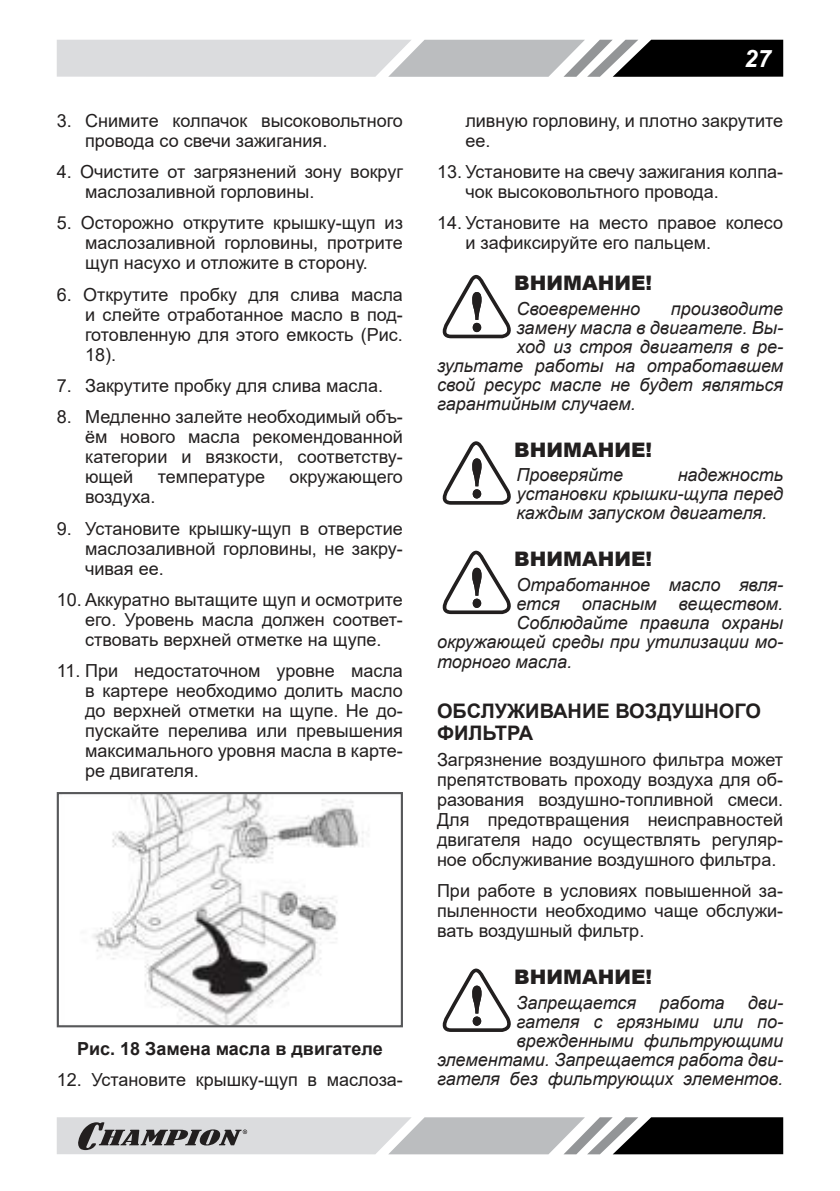
<style>
.page{position:relative;width:840px;height:1191px;background:#fff}
.page>*{position:absolute;margin:0;border:0;box-sizing:border-box;transform-origin:0 0}
.t1{font:italic 700 24px "Arial";color:#fff}
.t2{font:900 20px "Arial";color:#221f1f}
.t3{font:700 20px/22px "Arial";color:#221f1f}
.t4{font:18px/20px "Arial";color:#221f1f;text-align:justify}
.t5{font:italic 18px/19px "Arial";color:#221f1f;text-align:justify}
.t6{font:700 18px "Arial";color:#221f1f}
</style>
<div class="page">
<svg style="left:57px;top:40px;width:725px;height:37px;background:#a7a8a9"></svg>
<svg style="left:57px;top:1117px;width:725px;height:37px;background:#9b9c9d"></svg>
<img style="left:92px;top:795px;width:272px;height:229px">
<div style="left:57px;top:792px;width:346px;height:235px;border:2px solid #57585a"></div>
<svg style="left:442px;top:275px;width:69px;height:63px"></svg>
<svg style="left:442px;top:441px;width:69px;height:64px"></svg>
<svg style="left:442px;top:551px;width:69px;height:63px"></svg>
<svg style="left:442px;top:968px;width:69px;height:64px"></svg>
<p class="t4" style="left:85px;top:110px;width:319px;text-indent:-28px">3. Снимите колпачок высоковольтного провода со свечи зажигания.</p>
<p class="t4" style="left:85px;top:161px;width:319px;text-indent:-28px">4. Очистите от загрязнений зону вокруг маслозаливной горловины.</p>
<p class="t4" style="left:85px;top:213px;width:319px;text-indent:-28px">5. Осторожно открутите крышку-щуп из маслозаливной горловины, протрите щуп насухо и отложите в сторону.</p>
<p class="t4" style="left:85px;top:284px;width:319px;text-indent:-28px">6. Открутите пробку для слива масла и слейте отработанное масло в под&shy;готовленную для этого емкость (Рис.<br>18).</p>
<p class="t4" style="left:57px;top:375px;width:328px">7. Закрутите пробку для слива масла.</p>
<p class="t4" style="left:85px;top:407px;width:319px;text-indent:-28px">8. Медленно залейте необходимый объ&shy;ём нового масла рекомендованной категории и вязкости, соответству&shy;ющей</p>
<p class="t4" style="left:158px;top:467px;width:109px">температуре</p>
<p class="t4" style="left:289px;top:467px;width:115px">окружающего</p>
<p class="t4" style="left:85px;top:487px;width:72px">воздуха.</p>
<p class="t4" style="left:85px;top:518px;width:319px;text-indent:-28px">9. Установите крышку-щуп в отверстие маслозаливной горловины, не закру&shy;чивая ее.</p>
<p class="t4" style="left:85px;top:589px;width:319px;text-indent:-28px">10. Аккуратно вытащите щуп и осмотрите его. Уровень масла должен соответ&shy;ствовать верхней отметке на щупе.</p>
<p class="t4" style="left:85px;top:661px;width:319px;text-indent:-28px">11. При недостаточном уровне масла в картере необходимо долить масло до верхней отметки на щупе. Не до&shy;пускайте перелива или превышения максимального уровня масла в карте&shy;ре двигателя.</p>
<p class="t6" style="left:77px;top:1035px;width:307px">Рис. 18 Замена масла в двигателе</p>
<p class="t4" style="left:57px;top:1069px;width:347px">12. Установите крышку-щуп в маслоза-</p>
<h1 class="t1" style="left:743px;top:44px;width:28px">27</h1>
<p class="t4" style="left:465px;top:110px;width:319px">ливную горловину, и плотно закрутите ее.</p>
<p class="t4" style="left:465px;top:161px;width:319px;text-indent:-28px">13. Установите на свечу зажигания колпа&shy;чок высоковольтного провода.</p>
<p class="t4" style="left:465px;top:213px;width:319px;text-indent:-28px">14. Установите на место правое колесо и зафиксируйте его пальцем.</p>
<p class="t2" style="left:514px;top:269px;width:139px">ВНИМАНИЕ!</p>
<p class="t5" style="left:516px;top:299px;width:125px">Своевременно</p>
<p class="t5" style="left:670px;top:299px;width:114px">производите</p>
<p class="t5" style="left:516px;top:318px;width:268px">замену масла в двигателе. Вы-</p>
<p class="t5" style="left:516px;top:337px;width:268px">ход из строя двигателя в ре-</p>
<p class="t5" style="left:437px;top:356px;width:347px">зультате работы на отработавшем</p>
<p class="t5" style="left:437px;top:375px;width:347px">свой ресурс масле не будет являться</p>
<p class="t5" style="left:437px;top:394px;width:200px">гарантийным случаем.</p>
<p class="t2" style="left:514px;top:435px;width:139px">ВНИМАНИЕ!</p>
<p class="t5" style="left:516px;top:466px;width:108px">Проверяйте</p>
<p class="t5" style="left:516px;top:466px;width:268px;text-indent:161px">надежность установки крышки-щупа перед каждым запуском двигателя.</p>
<p class="t2" style="left:514px;top:544px;width:139px">ВНИМАНИЕ!</p>
<p class="t5" style="left:516px;top:575px;width:268px">Отработанное масло явля-</p>
<p class="t5" style="left:516px;top:594px;width:268px">ется опасным веществом.</p>
<p class="t5" style="left:516px;top:613px;width:268px">Соблюдайте правила охраны</p>
<p class="t5" style="left:437px;top:632px;width:347px">окружающей среды при утилизации мо-</p>
<p class="t5" style="left:437px;top:652px;width:136px">торного масла.</p>
<p class="t3" style="left:437px;top:700px;width:325px">ОБСЛУЖИВАНИЕ ВОЗДУШНОГО<br>ФИЛЬТРА</p>
<p class="t4" style="left:437px;top:749px;width:347px">Загрязнение воздушного фильтра может препятствовать проходу воздуха для об&shy;разования воздушно-топливной смеси.<br>Для предотвращения неисправностей двигателя надо осуществлять регуляр&shy;ное обслуживание воздушного фильтра.</p>
<p class="t4" style="left:437px;top:880px;width:347px">При работе в условиях повышенной за&shy;пыленности необходимо чаще обслужи&shy;вать воздушный фильтр.</p>
<p class="t2" style="left:514px;top:962px;width:139px">ВНИМАНИЕ!</p>
<p class="t5" style="left:516px;top:993px;width:121px">Запрещается</p>
<p class="t5" style="left:659px;top:993px;width:66px">работа</p>
<p class="t5" style="left:437px;top:993px;width:347px;text-align:right">дви-<br>гателя с грязными или по&shy;врежденными фильтрующими элементами. Запрещается работа дви&shy;гателя без фильтрующих элементов.</p>
</div>
